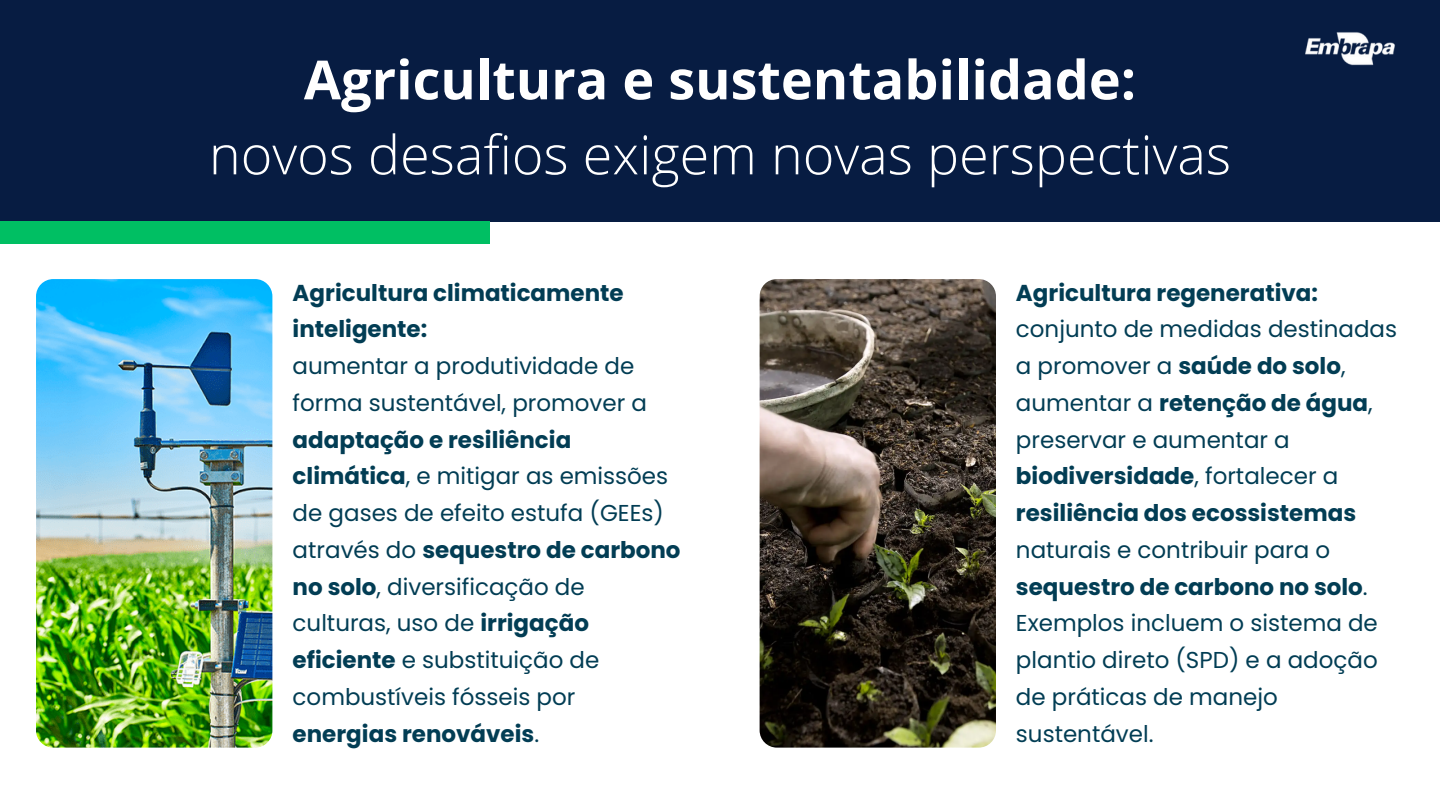
<style>
.page{position:relative;width:1440px;height:810px;background:#fff}
.page>*{position:absolute;margin:0;border:0;box-sizing:border-box;transform-origin:0 0}
.t1{font:300 54px/75px "Open Sans";color:#fff;text-align:center}
.t2{font:23px/36.8px "Poppins";color:#023d54}
.t3{font:700 23px/36.8px "Poppins";color:#023d54}
.s1{font-weight:700}
</style>
<div class="page">
<div style="left:0;top:0;width:1440px;height:221px;background:#071c42"></div>
<div style="left:0;top:221px;width:489px;height:23px;background:#00bf63"></div>
<img style="left:1305px;top:32px;width:90px;height:34px">
<img style="left:760px;top:279px;width:236px;height:468px;border-radius:17px">
<img style="left:36px;top:279px;width:236px;height:468px;border-radius:17px">
<p class="t1" style="left:209px;top:41px;width:1024px"><span class="s1">Agricultura e sustentabilidade:<br></span>novos desafios exigem novas perspectivas</p>
<p class="t3" style="left:293px;top:274px;width:333px">Agricultura climaticamente inteligente:</p>
<p class="t2" style="left:293px;top:348px;width:389px">aumentar a produtividade de forma sustentável, promover a <span class="s1">adaptação e resiliência climática</span>, e mitigar as emissões de gases de efeito estufa (GEEs) através do <span class="s1">sequestro de carbono no solo</span>, diversificação de culturas, uso de <span class="s1">irrigação eficiente</span> e substituição de combustíveis fósseis por <span class="s1">energias renováveis</span>.</p>
<h1 class="t2" style="left:1016px;top:274px;width:383px"><span class="s1">Agricultura regenerativa: </span>conjunto de medidas destinadas a promover a <span class="s1">saúde do solo</span>, aumentar a <span class="s1">retenção de água</span>, preservar e aumentar a <span class="s1">biodiversidade</span>, fortalecer a <span class="s1">resiliência dos ecossistemas </span>naturais e contribuir para o <span class="s1">sequestro de carbono no solo</span>.<br>Exemplos incluem o sistema de plantio direto (SPD) e a adoção de práticas de manejo sustentável.</h1>
</div>
